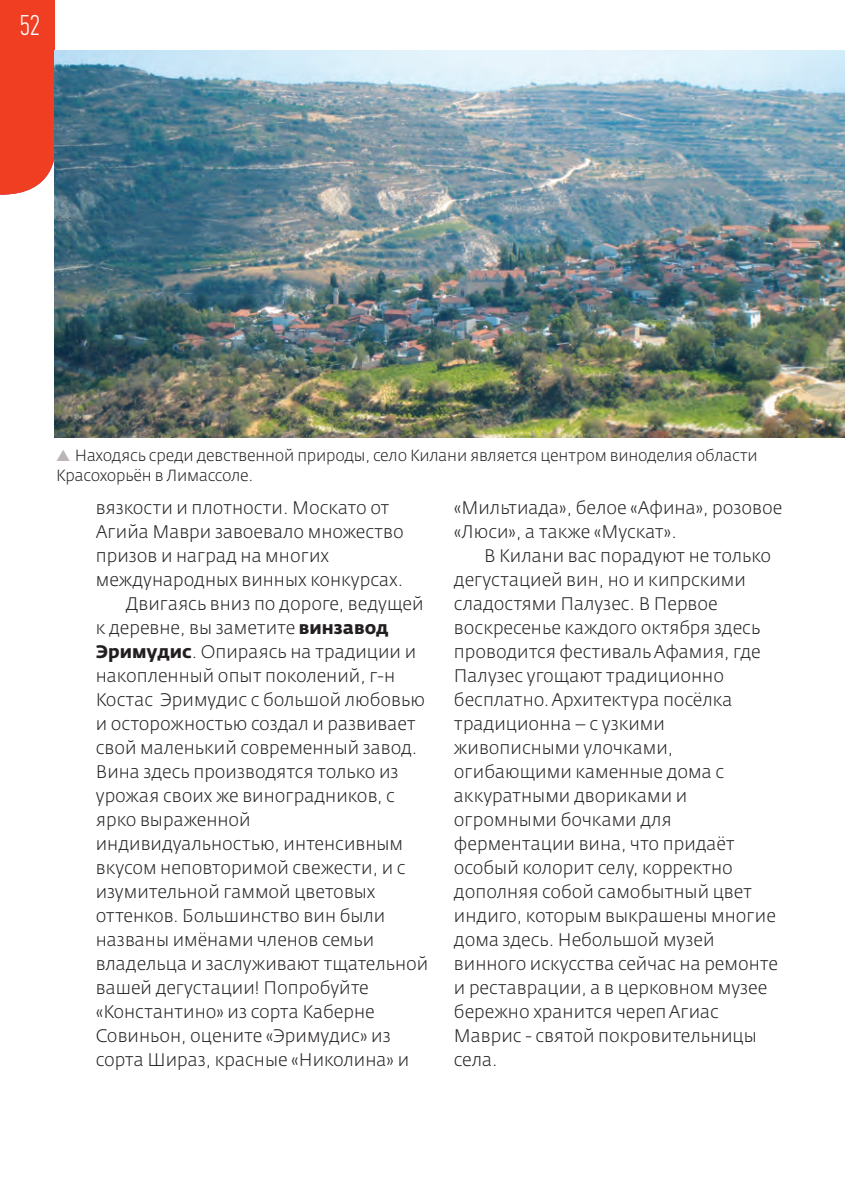
<style>
.page{position:relative;width:849px;height:1195px;background:#fff}
.page>*{position:absolute;margin:0;border:0;box-sizing:border-box;transform-origin:0 0}
.t1{font:300 condensed 28px "CF Din";color:#fff}
.t2{font:300 18px/24px "Fedra Sans Pro";color:#231f20}
.t3{font:300 16px/20px "Fedra Sans Pro";letter-spacing:-.01em;color:#231f20}
.s1{color:#bbb5bb}
.s2{font-weight:700}
</style>
<div class="page">
<img style="left:55px;top:50px;width:789px;height:387px">
<div style="left:0;top:0;width:55px;height:195px;background:#ef3e22"></div>
<h1 class="t1" style="left:20px;top:10px;width:22px">52</h1>
<p class="t3" style="left:56px;top:446px;width:703px"><span class="s1">▲</span> Находясь среди девственной природы, село Килани является центром виноделия области<br>Красохорьён в Лимассоле.</p>
<p class="t2" style="left:96px;top:496px;width:295px">вязкости и плотности. Москато от</p>
<p class="t2" style="left:96px;top:520px;width:309px">Агийа Маври завоевало множество</p>
<p class="t2" style="left:96px;top:544px;width:235px">призов и наград на многих</p>
<p class="t2" style="left:96px;top:568px;width:308px">международных винных конкурсах.</p>
<p class="t2" style="left:126px;top:592px;width:299px">Двигаясь вниз по дороге, ведущей</p>
<p class="t2" style="left:96px;top:616px;width:294px">к деревне, вы заметите <span class="s2">винзавод</span></p>
<p class="t2" style="left:96px;top:640px;width:322px"><span class="s2">Эримудис</span>. Опираясь на традиции и</p>
<p class="t2" style="left:96px;top:664px;width:301px">накопленный опыт поколений, г-н</p>
<p class="t2" style="left:96px;top:688px;width:330px">Костас Эримудис с большой любовью</p>
<p class="t2" style="left:96px;top:712px;width:321px">и осторожностью создал и развивает</p>
<p class="t2" style="left:96px;top:736px;width:323px">свой маленький современный завод.</p>
<p class="t2" style="left:96px;top:760px;width:304px">Вина здесь производятся только из</p>
<p class="t2" style="left:96px;top:784px;width:300px">урожая своих же виноградников, с</p>
<p class="t2" style="left:96px;top:808px;width:156px">ярко выраженной</p>
<p class="t2" style="left:96px;top:832px;width:309px">индивидуальностью, интенсивным</p>
<p class="t2" style="left:96px;top:856px;width:311px">вкусом неповторимой свежести, и с</p>
<p class="t2" style="left:96px;top:880px;width:281px">изумительной гаммой цветовых</p>
<p class="t2" style="left:96px;top:904px;width:291px">оттенков. Большинство вин были</p>
<p class="t2" style="left:96px;top:928px;width:280px">названы имёнами членов семьи</p>
<p class="t2" style="left:96px;top:952px;width:334px">владельца и заслуживают тщательной</p>
<p class="t2" style="left:96px;top:976px;width:274px">вашей дегустации! Попробуйте</p>
<p class="t2" style="left:96px;top:1000px;width:280px">«Константино» из сорта Каберне</p>
<p class="t2" style="left:96px;top:1024px;width:296px">Совиньон, оцените «Эримудис» из</p>
<p class="t2" style="left:96px;top:1048px;width:315px">сорта Шираз, красные «Николина» и</p>
<p class="t2" style="left:454px;top:496px;width:329px">«Мильтиада», белое «Афина», розовое «Люси», а также «Мускат».</p>
<p class="t2" style="left:454px;top:544px;width:325px;text-indent:30px">В Килани вас порадуют не только дегустацией вин, но и кипрскими сладостями Палузес. В Первое воскресенье каждого октября здесь проводится фестиваль Афамия, где<br>Палузес угощают традиционно бесплатно. Архитектура посёлка традиционна – с узкими живописными улочками, огибающими каменные дома с аккуратными двориками и огромными бочками для ферментации вина, что придаёт особый колорит селу, корректно дополняя собой самобытный цвет индиго, которым выкрашены многие дома здесь. Небольшой музей винного искусства сейчас на ремонте и реставрации, а в церковном музее бережно хранится череп Агиас<br>Маврис - святой покровительницы села.</p>
</div>
